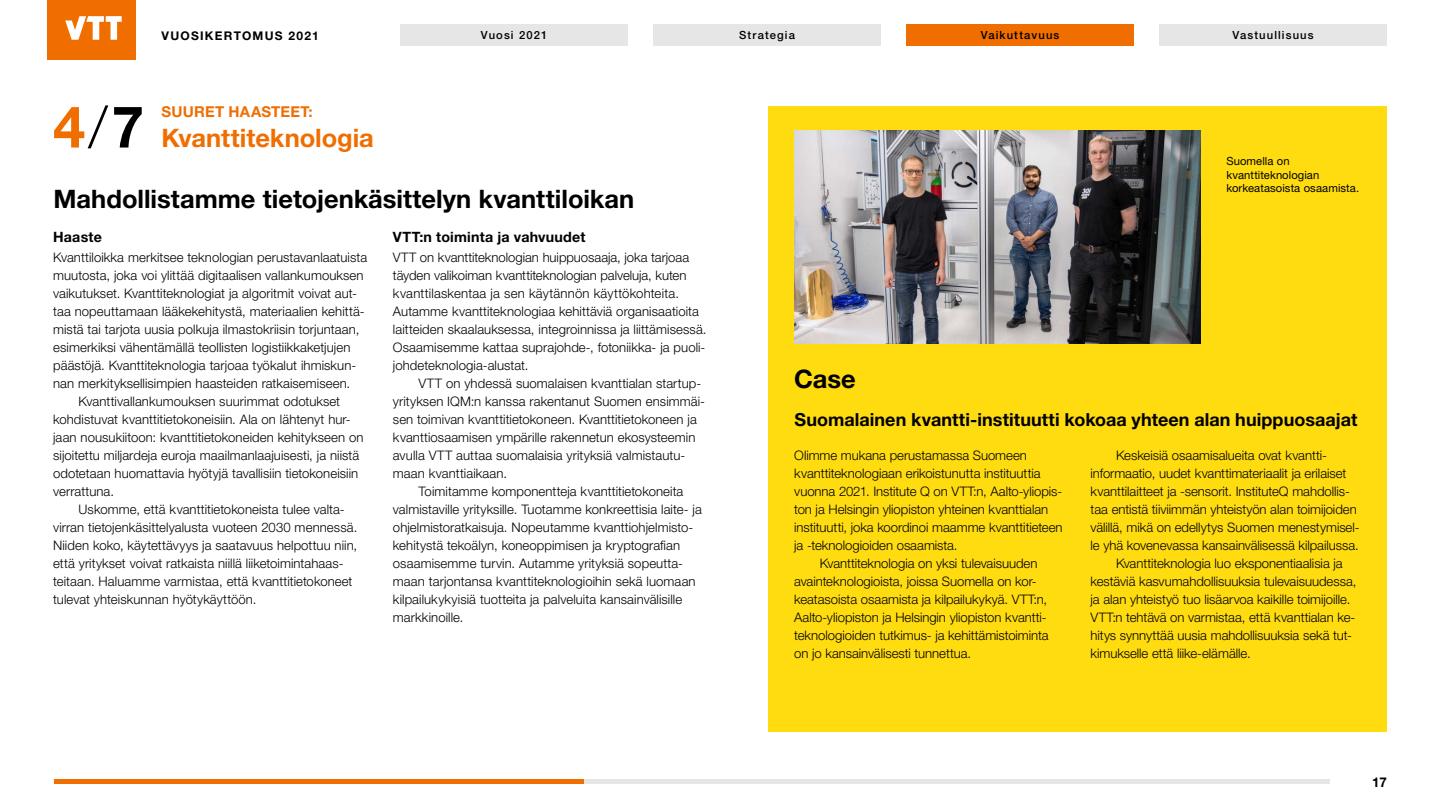
<style>
.page{position:relative;width:1440px;height:810px;background:#fff}
.page>*{position:absolute;margin:0;border:0;box-sizing:border-box;transform-origin:0 0}
.t1{font:700 57.75px "Helvetica Neue LT Std";color:#f06e00}
.t2{font:700 25.5px "Helvetica Neue LT Std";color:#000}
.t3{font:700 25.5px "Helvetica Neue LT Std";letter-spacing:-.005em;color:#f06e00}
.t4{font:700 18px "Helvetica Neue LT Std";letter-spacing:.005em;color:#000}
.t5{font:700 15px "Helvetica Neue LT Std";letter-spacing:.01em;color:#f06e00}
.t6{font:700 14.25px "Helvetica Neue LT Std";letter-spacing:.015em;color:#000}
.t7{font:700 13.5px "Helvetica Neue LT Std";color:#000}
.t8{font:300 13.12px/18px "Helvetica Neue LT Std";letter-spacing:.005em;color:#000}
.t9{font:700 12px "Helvetica Neue LT Std";letter-spacing:.1em;color:#000}
.t10{font:11.25px/13.5px "Helvetica Neue LT Std";letter-spacing:.005em;color:#000}
.t11{font:500 11.25px "Helvetica Neue LT Std";letter-spacing:.1em;color:#000}
.s1{font-weight:300;color:#000}
.s2{color:#000}
</style>
<div class="page">
<div style="left:769px;top:106px;width:618px;height:625px;background:#ffdc0f"></div>
<hr style="left:55px;top:780px;width:1275px;height:4px;background:#e6e6e6">
<hr style="left:54px;top:780px;width:530px;height:4px;background:#f06e00">
<img style="left:794px;top:130px;width:407px;height:213px">
<div style="left:48px;top:0;width:88px;height:59px;background:#f06e00"></div>
<svg style="left:65px;top:16px;width:57px;height:24px"></svg>
<div style="left:400px;top:24px;width:228px;height:22px;background:#e6e6e6"></div>
<div style="left:653px;top:24px;width:228px;height:22px;background:#e6e6e6"></div>
<div style="left:1159px;top:24px;width:228px;height:22px;background:#e6e6e6"></div>
<div style="left:906px;top:24px;width:228px;height:22px;background:#f06e00"></div>
<p class="t9" style="left:162px;top:28px;width:159px">VUOSIKERTOMUS 2021</p>
<p class="t11" style="left:981px;top:29px;width:80px">Vaikuttavuus</p>
<p class="t11" style="left:481px;top:29px;width:68px">Vuosi 2021</p>
<p class="t11" style="left:739px;top:29px;width:57px">Strategia</p>
<p class="t11" style="left:1233px;top:29px;width:83px">Vastuullisuus</p>
<h1 class="t1" style="left:53px;top:91px;width:92px">4<span class="s1">/</span><span class="s2">7</span></h1>
<p class="t5" style="left:162px;top:102px;width:153px">SUURET HAASTEET:</p>
<h2 class="t3" style="left:162px;top:122px;width:214px">Kvanttiteknologia</h2>
<h2 class="t2" style="left:53px;top:183px;width:582px">Mahdollistamme tietojenkäsittelyn kvanttiloikan</h2>
<p class="t6" style="left:53px;top:228px;width:50px">Haaste</p>
<p class="t8" style="left:53px;top:248px;width:316px">Kvanttiloikka merkitsee teknologian perustavanlaatuista</p>
<p class="t8" style="left:53px;top:266px;width:312px">muutosta, joka voi ylittää digitaalisen vallankumouksen</p>
<p class="t8" style="left:53px;top:284px;width:306px">vaikutukset. Kvanttiteknologiat ja algoritmit voivat aut-</p>
<p class="t8" style="left:53px;top:302px;width:313px">taa nopeuttamaan lääkekehitystä, materiaalien kehittä-</p>
<p class="t8" style="left:53px;top:320px;width:308px">mistä tai tarjota uusia polkuja ilmastokriisin torjuntaan,</p>
<p class="t8" style="left:53px;top:338px;width:299px">esimerkiksi vähentämällä teollisten logistiikkaketjujen</p>
<p class="t8" style="left:53px;top:356px;width:305px">päästöjä. Kvanttiteknologia tarjoaa työkalut ihmiskun-</p>
<p class="t8" style="left:53px;top:374px;width:299px">nan merkityksellisimpien haasteiden ratkaisemiseen.</p>
<p class="t8" style="left:79px;top:392px;width:263px">Kvanttivallankumouksen suurimmat odotukset</p>
<p class="t8" style="left:53px;top:410px;width:299px">kohdistuvat kvanttitietokoneisiin. Ala on lähtenyt hur-</p>
<p class="t8" style="left:53px;top:428px;width:312px">jaan nousukiitoon: kvanttitietokoneiden kehitykseen on</p>
<p class="t8" style="left:53px;top:446px;width:308px">sijoitettu miljardeja euroja maailmanlaajuisesti, ja niistä</p>
<p class="t8" style="left:53px;top:464px;width:307px">odotetaan huomattavia hyötyjä tavallisiin tietokoneisiin</p>
<p class="t8" style="left:53px;top:482px;width:62px">verrattuna.</p>
<p class="t8" style="left:79px;top:500px;width:268px">Uskomme, että kvanttitietokoneista tulee valta-</p>
<p class="t8" style="left:53px;top:518px;width:306px">virran tietojenkäsittelyalusta vuoteen 2030 mennessä.</p>
<p class="t8" style="left:53px;top:536px;width:306px">Niiden koko, käytettävyys ja saatavuus helpottuu niin,</p>
<p class="t8" style="left:53px;top:554px;width:292px">että yritykset voivat ratkaista niillä liiketoimintahaas-</p>
<p class="t8" style="left:53px;top:572px;width:301px">teitaan. Haluamme varmistaa, että kvanttitietokoneet</p>
<p class="t8" style="left:53px;top:590px;width:205px">tulevat yhteiskunnan hyötykäyttöön.</p>
<p class="t6" style="left:393px;top:228px;width:194px">VTT:n toiminta ja vahvuudet</p>
<p class="t8" style="left:393px;top:248px;width:315px">VTT on kvanttiteknologian huippuosaaja, joka tarjoaa täyden valikoiman kvanttiteknologian palveluja, kuten kvanttilaskentaa ja sen käytännön käyttökohteita.<br>Autamme kvanttiteknologiaa kehittäviä organisaatioita laitteiden skaalauksessa, integroinnissa ja liittämisessä.<br>Osaamisemme kattaa suprajohde-, fotoniikka- ja puoli&shy;johdeteknologia-alustat.</p>
<p class="t8" style="left:418px;top:374px;width:283px">VTT on yhdessä suomalaisen kvanttialan startup-</p>
<p class="t8" style="left:393px;top:392px;width:314px">yrityksen IQM:n kanssa rakentanut Suomen ensimmäi-</p>
<p class="t8" style="left:393px;top:410px;width:305px">sen toimivan kvanttitietokoneen. Kvanttitietokoneen ja</p>
<p class="t8" style="left:393px;top:428px;width:304px">kvanttiosaamisen ympärille rakennetun ekosysteemin</p>
<p class="t8" style="left:393px;top:446px;width:294px">avulla VTT auttaa suomalaisia yrityksiä valmistautu-</p>
<p class="t8" style="left:393px;top:464px;width:116px">maan kvanttiaikaan.</p>
<p class="t8" style="left:418px;top:482px;width:266px">Toimitamme komponentteja kvanttitietokoneita</p>
<p class="t8" style="left:393px;top:500px;width:310px">valmistaville yrityksille. Tuotamme konkreettisia laite- ja</p>
<p class="t8" style="left:393px;top:518px;width:302px">ohjelmistoratkaisuja. Nopeutamme kvanttiohjelmisto-</p>
<p class="t8" style="left:393px;top:536px;width:289px">kehitystä tekoälyn, koneoppimisen ja kryptografian</p>
<p class="t8" style="left:393px;top:554px;width:292px">osaamisemme turvin. Autamme yrityksiä sopeutta-</p>
<p class="t8" style="left:393px;top:572px;width:304px">maan tarjontansa kvanttiteknologioihin sekä luomaan</p>
<p class="t8" style="left:393px;top:590px;width:291px">kilpailukykyisiä tuotteita ja palveluita kansainvälisille</p>
<p class="t8" style="left:393px;top:608px;width:72px">markkinoille.</p>
<p class="t10" style="left:1226px;top:154px;width:134px">Suomella on kvanttiteknologian korkeatasoista osaamista.</p>
<h2 class="t2" style="left:794px;top:363px;width:63px">Case</h2>
<h3 class="t4" style="left:794px;top:408px;width:564px">Suomalainen kvantti-instituutti kokoaa yhteen alan huippuosaajat</h3>
<p class="t8" style="left:794px;top:446px;width:234px">Olimme mukana perustamassa Suomeen</p>
<p class="t8" style="left:794px;top:464px;width:248px">kvanttiteknologiaan erikoistunutta instituuttia</p>
<p class="t8" style="left:794px;top:482px;width:270px">vuonna 2021. Institute Q on VTT:n, Aalto-yliopis-</p>
<p class="t8" style="left:794px;top:500px;width:256px">ton ja Helsingin yliopiston yhteinen kvanttialan</p>
<p class="t8" style="left:794px;top:518px;width:270px">instituutti, joka koordinoi maamme kvanttitieteen</p>
<p class="t8" style="left:794px;top:536px;width:165px">ja -teknologioiden osaamista.</p>
<p class="t8" style="left:820px;top:554px;width:219px">Kvanttiteknologia on yksi tulevaisuuden</p>
<p class="t8" style="left:794px;top:572px;width:244px">avainteknologioista, joissa Suomella on kor-</p>
<p class="t8" style="left:794px;top:590px;width:255px">keatasoista osaamista ja kilpailukykyä. VTT:n,</p>
<p class="t8" style="left:794px;top:608px;width:254px">Aalto-yliopiston ja Helsingin yliopiston kvantti-</p>
<p class="t8" style="left:794px;top:626px;width:256px">teknologioiden tutkimus- ja kehittämistoiminta</p>
<p class="t8" style="left:794px;top:644px;width:178px">on jo kansainvälisesti tunnettua.</p>
<p class="t8" style="left:1116px;top:446px;width:210px">Keskeisiä osaamisalueita ovat kvantti--</p>
<p class="t8" style="left:1091px;top:464px;width:257px">informaatio, uudet kvanttimateriaalit ja erilaiset</p>
<p class="t8" style="left:1091px;top:482px;width:261px">kvanttilaitteet ja -sensorit. InstituteQ mahdollis-</p>
<p class="t8" style="left:1091px;top:500px;width:268px">taa entistä tiiviimmän yhteistyön alan toimijoiden</p>
<p class="t8" style="left:1091px;top:518px;width:271px">välillä, mikä on edellytys Suomen menestymisel-</p>
<p class="t8" style="left:1091px;top:536px;width:270px">le yhä kovenevassa kansainvälisessä kilpailussa.</p>
<p class="t8" style="left:1116px;top:554px;width:228px">Kvanttiteknologia luo eksponentiaalisia ja</p>
<p class="t8" style="left:1091px;top:572px;width:267px">kestäviä kasvumahdollisuuksia tulevaisuudessa,</p>
<p class="t8" style="left:1091px;top:590px;width:261px">ja alan yhteistyö tuo lisäarvoa kaikille toimijoille.</p>
<p class="t8" style="left:1091px;top:608px;width:266px">VTT:n tehtävä on varmistaa, että kvanttialan ke-</p>
<p class="t8" style="left:1091px;top:626px;width:263px">hitys synnyttää uusia mahdollisuuksia sekä tut-</p>
<p class="t8" style="left:1091px;top:644px;width:162px">kimukselle että liike-elämälle.</p>
<p class="t7" style="left:1372px;top:774px;width:16px">17</p>
</div>
